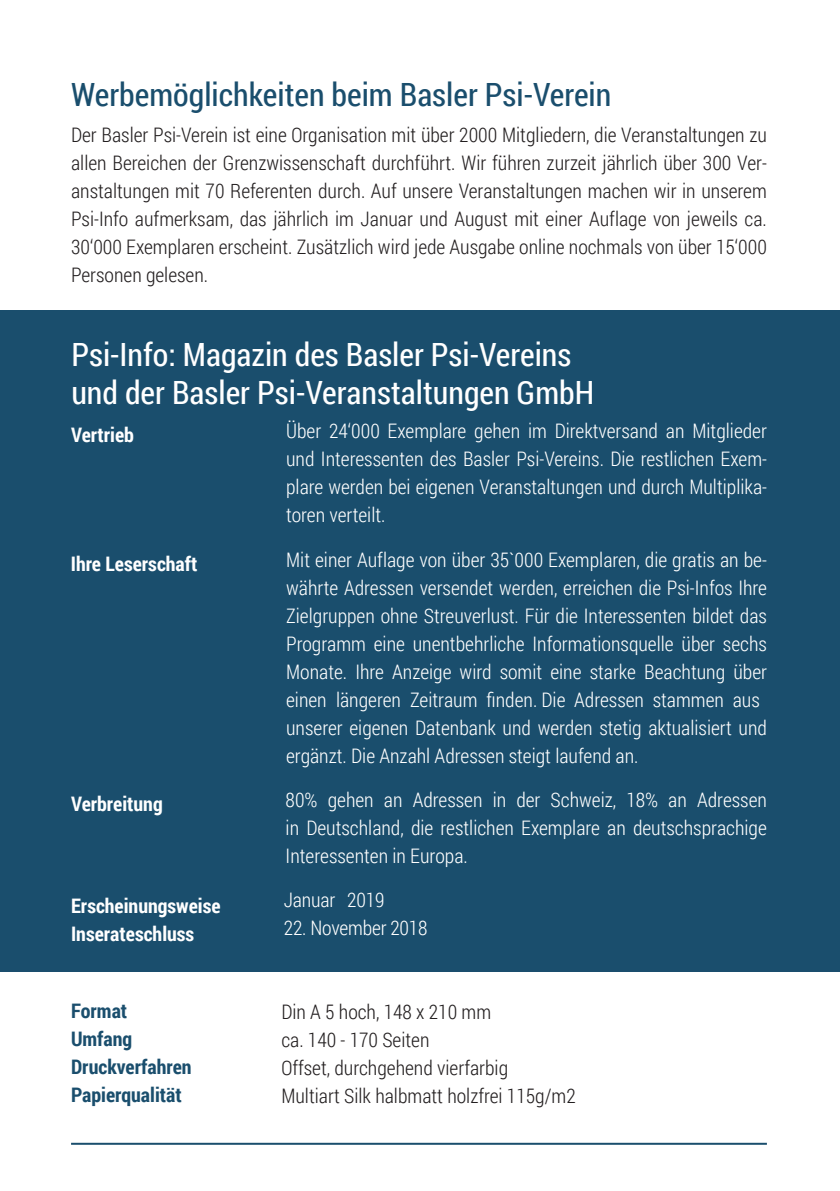
<style>
.page{position:relative;width:840px;height:1191px;background:#fff}
.page>*{position:absolute;margin:0;border:0;box-sizing:border-box;transform-origin:0 0}
.t1{font:32px/38.4px "Roboto Condensed";color:#fff}
.t2{font:32px "Roboto Condensed";color:#1a4e6d}
.t3{font:300 20px/28px "Roboto Condensed";color:#fff;text-align:justify}
.t4{font:300 20px/28px "Roboto Condensed";color:#231f20;text-align:justify}
.t5{font:700 20px/28px "Roboto Condensed";color:#fff}
.t6{font:700 20px/28px "Roboto Condensed";color:#1a4e6d}
</style>
<div class="page">
<div style="left:0;top:310px;width:839px;height:661px;background:#1a4e6d"></div>
<hr style="left:71px;top:1142px;width:695px;height:2px;background:#1a4e6d">
<h1 class="t2" style="left:71px;top:72px;width:541px">Werbemöglichkeiten beim Basler Psi-Verein</h1>
<p class="t4" style="left:71px;top:120px;width:697px">Der Basler Psi-Verein ist eine Organisation mit über 2000 Mitgliedern, die Veranstaltungen zu allen Bereichen der Grenzwissenschaft durchführt. Wir führen zurzeit jährlich über 300 Ver&shy;anstaltungen mit 70 Referenten durch. Auf unsere Veranstaltungen machen wir in unserem Psi-Info aufmerksam, das jährlich im Januar und August mit einer Auflage von jeweils ca.<br>30‘000 Exemplaren erscheint. Zusätzlich wird jede Ausgabe online nochmals von über 15‘000<br>Personen gelesen.</p>
<h1 class="t1" style="left:71px;top:334px;width:524px">Psi-Info: Magazin des Basler Psi-Vereins und der Basler Psi-Veranstaltungen GmbH</h1>
<p class="t5" style="left:71px;top:420px;width:64px">Vertrieb</p>
<p class="t3" style="left:286px;top:416px;width:482px">Über 24‘000 Exemplare gehen im Direktversand an Mitglieder und Interessenten des Basler Psi-Vereins. Die restlichen Exem&shy;plare werden bei eigenen Veranstaltungen und durch Multiplika&shy;toren verteilt.</p>
<p class="t3" style="left:286px;top:545px;width:482px;text-align:left">Mit einer Auflage von über 35`000 Exemplaren, die gratis an be&shy;währte Adressen versendet werden, erreichen die Psi-Infos Ihre Zielgruppen ohne Streuverlust. Für die Interessenten bildet das Programm eine unentbehrliche Informationsquelle über sechs Monate. Ihre Anzeige wird somit eine starke Beachtung über einen längeren Zeitraum finden. Die Adressen stammen aus unserer eigenen Datenbank und werden stetig aktualisiert und ergänzt. Die Anzahl Adressen steigt laufend an.</p>
<p class="t3" style="left:285px;top:785px;width:482px">80% gehen an Adressen in der Schweiz, 18% an Adressen in Deutschland, die restlichen Exemplare an deutschsprachige Interessenten in Europa.</p>
<p class="t3" style="left:283px;top:885px;width:102px">Januar 2019</p>
<p class="t3" style="left:283px;top:913px;width:145px">22. November 2018</p>
<p class="t5" style="left:71px;top:548px;width:128px">Ihre Leserschaft</p>
<p class="t5" style="left:71px;top:789px;width:93px">Verbreitung</p>
<p class="t5" style="left:71px;top:891px;width:151px">Erscheinungsweise<br>Inserateschluss</p>
<p class="t6" style="left:71px;top:995px;width:122px">Format<br>Umfang<br>Druckverfahren<br>Papierqualität</p>
<p class="t4" style="left:281px;top:997px;width:296px;text-align:left">Din A 5 hoch, 148 x 210 mm<br>ca. 140 - 170 Seiten<br>Offset, durchgehend vierfarbig<br>Multiart Silk halbmatt holzfrei 115g/m2</p>
</div>
